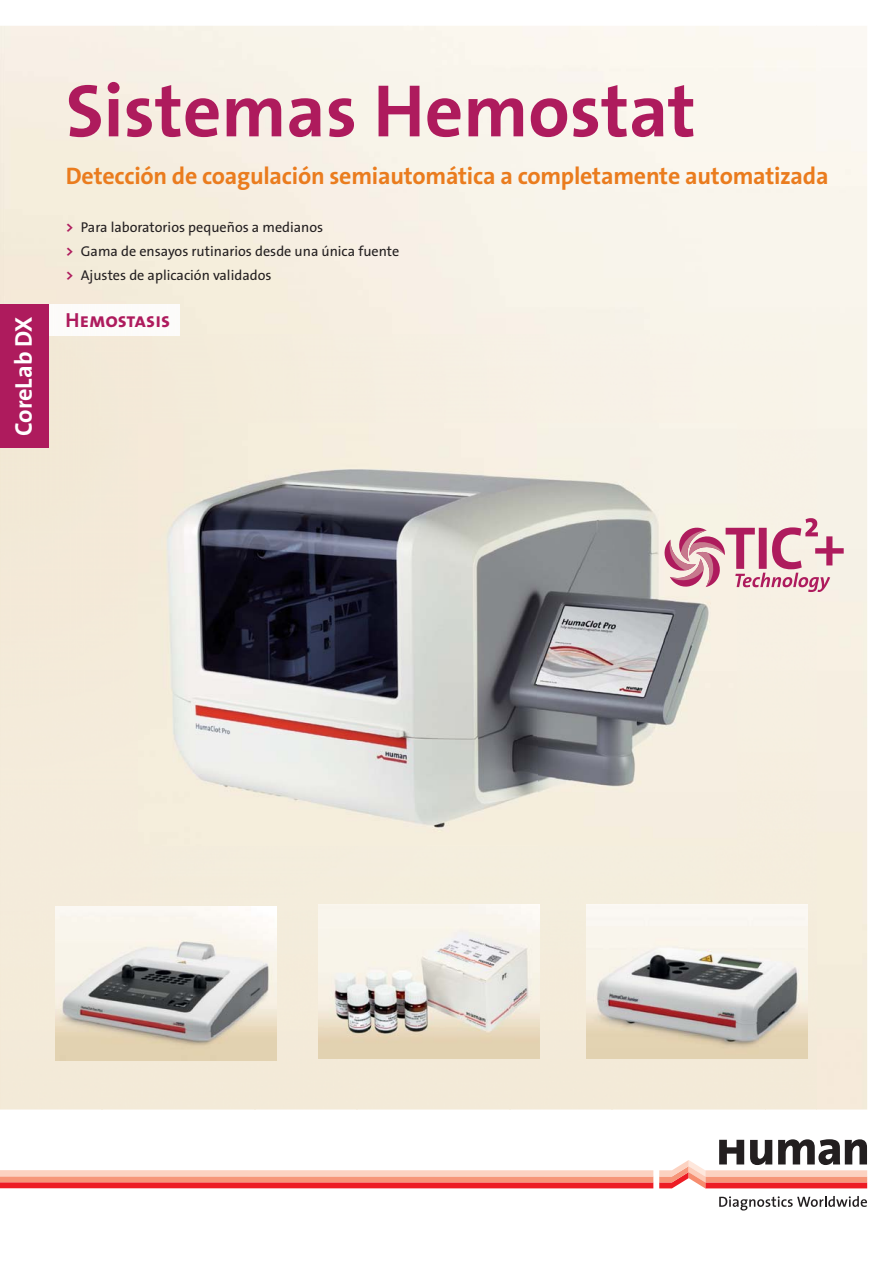
<style>
.page{position:relative;width:893px;height:1263px;background:#fff}
.page>*{position:absolute;margin:0;border:0;box-sizing:border-box;transform-origin:0 0}
.t1{font:700 75px "The Sans B7";color:#ae1b5d}
.t2{font:700 24.3px "The Sans B7";color:#fff}
.t3{font:700 24px "The Sans B7";letter-spacing:-.01em;color:#ea7c1e}
.t4{font:20.4px "The Sans Bold Caps";color:#ae1b5d}
.t5{font:14.25px/24px "The Sans B5 Plain";color:#231f20}
.s1{font-family:"The Sans B7";font-weight:700;color:#ae1b5d}
</style>
<div class="page">
<div style="left:255px;top:955px;width:102px;height:155px;background:#f3ead9"></div>
<div style="left:766px;top:955px;width:51px;height:155px;background:#f3ead8"></div>
<div style="left:0;top:304px;width:49px;height:144px;background:#ae1b5d"></div>
<img style="left:55px;top:906px;width:221px;height:155px">
<img style="left:319px;top:904px;width:221px;height:155px">
<img style="left:586px;top:904px;width:221px;height:155px">
<img style="left:139px;top:424px;width:598px;height:422px">
<svg style="left:663px;top:518px;width:181px;height:74px;background:#e2b5be"></svg>
<svg style="left:0;top:1139px;width:867px;height:49px"></svg>
<svg style="left:719px;top:1196px;width:148px;height:15px"></svg>
<p class="t2" style="left:13px;top:436px;width:121px;rotate:-90deg">CoreLab DX</p>
<p class="t1" style="left:66px;top:78px;width:631px">Sistemas Hemostat</p>
<p class="t3" style="left:66px;top:166px;width:764px">Detección de coagulación semiautomática a completamente automatizada</p>
<p class="t5" style="left:66px;top:216px;width:335px"><span class="s1">&gt;</span> Para laboratorios pequeños a medianos<br><span class="s1">&gt;</span> Gama de ensayos rutinarios desde una única fuente <span class="s1">&gt;</span> Ajustes de aplicación validados</p>
<p class="t4" style="left:65px;top:308px;width:106px">Hemostasis</p>
</div>
